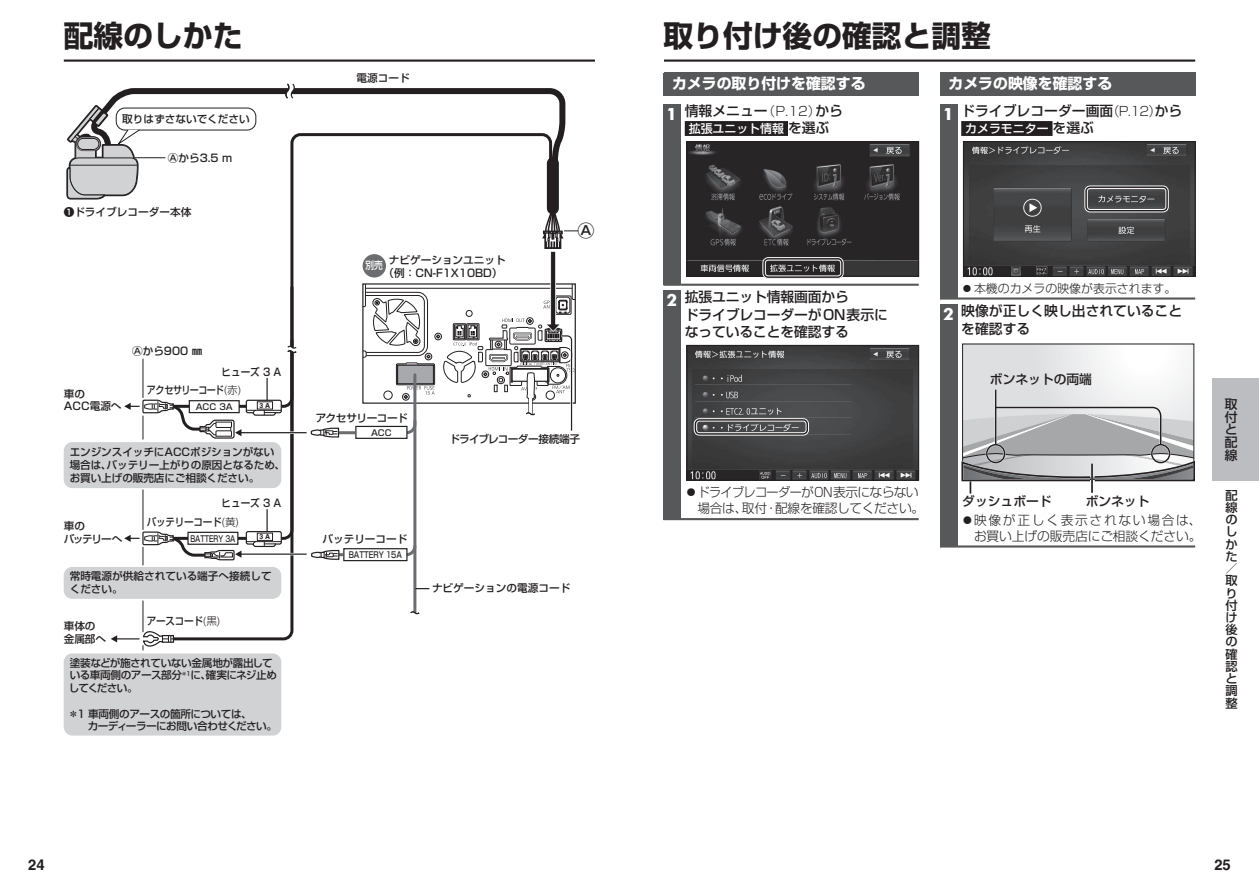
<style>
.page{position:relative;width:1259px;height:893px;background:#fff}
.page>*{position:absolute;margin:0;border:0;box-sizing:border-box;transform-origin:0 0}
.t1{font:700 29.7px "Shin Go Pro";color:#231f20}
.t2{font:500 16.95px "Shin Go Pro";color:#231f20}
.t3{font:700 14.85px "Shin Go Pro";color:#fff}
.t4{font:700 14.85px "Helvetica";color:#231f20}
.t5{font:500 13.8px/17.5px "Shin Go Pro";color:#231f20}
.t6{font:300 12.75px/15.9px "Shin Go Pro";letter-spacing:-.05em;color:#231f20}
.t7{font:300 12.75px/15.9px "Shin Go Pro";letter-spacing:-.01em;color:#231f20;text-align:right}
.t8{font:500 12.75px/12.8px "Shin Go Pro";color:#231f20;text-align:justify}
.t9{font:500 12.15px/12.1px "Shin Go Pro";color:#231f20}
.t10{font:500 11.85px "Shin Go Pro";color:#fff}
.t11{font:300 11.85px "Shin Go Pro";color:#231f20}
.t12{font:500 10.65px/12.8px "Shin Go Pro";letter-spacing:-.01em;color:#231f20}
.t13{font:500 10.65px/12.8px "Shin Go Pro";letter-spacing:-.045em;color:#231f20}
.t14{font:500 10.65px "Shin Go Pro";letter-spacing:-.01em;color:#231f20;scale:.9 1}
.t15{font:500 10.65px "Shin Go Pro";letter-spacing:-.06em;color:#231f20}
.t16{font:500 10.65px "Shin Go Pro";letter-spacing:-.065em;color:#231f20;scale:.85 1}
.t17{font:500 10.65px/12.8px "Shin Go Pro";letter-spacing:-.105em;color:#231f20}
.t18{font:500 10.2px "Shin Go Pro";color:#fff;scale:.85 1}
.t19{font:500 8.55px "Shin Go Pro";color:#231f20;scale:.8 1}
.t20{font:500 8.55px "Shin Go Pro";color:#231f20;scale:.75 1}
.t21{font:500 8.55px "Shin Go Pro";color:#231f20}
.t22{font:700 6.9px "Helvetica";color:#231f20}
.s1{font-weight:700}
.s2{font-weight:300}
.s3{font-family:"Futura";font-weight:700;font-size:15.9px;color:#fff}
.s4{font-weight:300;font-size:12.75px}
.s5{font-size:13.8px;color:#231f20}
</style>
<div class="page">
<hr style="left:64px;top:60px;width:1131px;height:2px;background:#231f20">
<div style="left:1212px;top:378px;width:47px;height:102px;background:#bcbdc0"></div>
<div style="left:663px;top:72px;width:255px;height:23px;background:#57585a"></div>
<div style="left:663px;top:104px;width:17px;height:181px;background:#57585a"></div>
<svg style="left:663px;top:285px;width:17px;height:1px"></svg>
<hr style="left:680px;top:284px;width:238px;height:2px;background:#57585a">
<div style="left:685px;top:121px;width:103px;height:15px;background:#231f20"></div>
<img style="left:689px;top:144px;width:227px;height:130px">
<div style="left:687px;top:142px;width:231px;height:134px;border:1px solid #231f20"></div>
<div style="left:762px;top:257px;width:81px;height:22px;border:3px solid #231f20;border-radius:4px"></div>
<div style="left:762px;top:257px;width:81px;height:22px;border:1px solid #fff;border-radius:5px"></div>
<div style="left:765px;top:260px;width:76px;height:16px;border:1px solid #fff;border-radius:3px"></div>
<div style="left:663px;top:290px;width:17px;height:229px;background:#57585a"></div>
<svg style="left:663px;top:519px;width:17px;height:1px"></svg>
<hr style="left:680px;top:518px;width:238px;height:2px;background:#57585a">
<img style="left:689px;top:347px;width:227px;height:131px">
<div style="left:687px;top:345px;width:231px;height:135px;border:1px solid #231f20"></div>
<div style="left:694px;top:418px;width:115px;height:17px;border:3px solid #231f20;border-radius:4px"></div>
<div style="left:694px;top:418px;width:115px;height:17px;border:1px solid #fff;border-radius:5px"></div>
<div style="left:696px;top:421px;width:110px;height:12px;border:1px solid #fff;border-radius:3px"></div>
<div style="left:940px;top:72px;width:255px;height:23px;background:#57585a"></div>
<div style="left:940px;top:104px;width:17px;height:195px;background:#57585a"></div>
<hr style="left:940px;top:297px;width:17px;height:3px;background:#57585a">
<hr style="left:957px;top:297px;width:238px;height:3px;background:#57585a">
<div style="left:961px;top:121px;width:91px;height:15px;background:#231f20"></div>
<img style="left:965px;top:144px;width:228px;height:130px">
<div style="left:963px;top:142px;width:232px;height:134px;border:1px solid #231f20"></div>
<div style="left:1084px;top:186px;width:84px;height:26px;border:1px solid #fff;border-radius:5px"></div>
<div style="left:1087px;top:188px;width:79px;height:22px;border:1px solid #fff;border-radius:3px"></div>
<div style="left:940px;top:304px;width:17px;height:242px;background:#57585a"></div>
<hr style="left:940px;top:545px;width:17px;height:3px;background:#57585a">
<hr style="left:957px;top:545px;width:238px;height:3px;background:#57585a">
<svg style="left:961px;top:344px;width:234px;height:150px"></svg>
<div style="left:547px;top:163px;width:12px;height:45px;background:#231f20"></div>
<svg style="left:105px;top:88px;width:461px;height:104px"></svg>
<hr style="left:413px;top:375px;width:3px;height:242px;background:#6c6d70">
<svg style="left:415px;top:588px;width:14px;height:1px"></svg>
<svg style="left:311px;top:543px;width:106px;height:17px"></svg>
<div style="left:344px;top:549px;width:63px;height:12px;background:#fff"></div>
<div style="left:343px;top:548px;width:64px;height:13px;border:1px solid #231f20"></div>
<hr style="left:103px;top:157px;width:62px;height:1px;background:#231f20">
<svg style="left:155px;top:132px;width:398px;height:409px"></svg>
<hr style="left:238px;top:431px;width:68px;height:3px;background:#fff">
<hr style="left:238px;top:432px;width:68px;height:1px;background:#231f20">
<hr style="left:238px;top:553px;width:68px;height:2px;background:#231f20">
<svg style="left:310px;top:195px;width:268px;height:243px"></svg>
<div style="left:64px;top:653px;width:217px;height:83px;background:#d1d2d4;border-radius:9px"></div>
<div style="left:64px;top:567px;width:217px;height:32px;background:#d1d2d4;border-radius:9px"></div>
<div style="left:64px;top:442px;width:217px;height:46px;background:#d1d2d4;border-radius:9px"></div>
<svg style="left:410px;top:611px;width:10px;height:6px"></svg>
<svg style="left:284px;top:83px;width:11px;height:17px"></svg>
<div style="left:116px;top:108px;width:140px;height:22px;background:#fff;border-radius:9px"></div>
<div style="left:116px;top:108px;width:140px;height:22px;border:1px solid #231f20;border-radius:9px"></div>
<svg style="left:66px;top:105px;width:74px;height:95px"></svg>
<svg style="left:111px;top:284px;width:187px;height:366px"></svg>
<div style="left:595px;top:51px;width:68px;height:21px;background:#fff"></div>
<h1 class="t1" style="left:64px;top:13px;width:180px">配線のしかた</h1>
<p class="t12" style="left:122px;top:111px;width:129px">取りはずさないでください</p>
<p class="t12" style="left:168px;top:150px;width:66px">Ⓐから3.5 m</p>
<p class="t12" style="left:64px;top:204px;width:129px"><span class="s1">❶</span>ドライブレコーダー本体</p>
<p class="t12" style="left:64px;top:386px;width:59px">車の<br>ACC電源へ</p>
<p class="t12" style="left:132px;top:343px;width:72px">Ⓐから900 ㎜</p>
<p class="t14" style="left:221px;top:363px;width:68px">ヒューズ 3 A</p>
<p class="t16" style="left:147px;top:381px;width:113px">アクセサリーコード<span class="s2">(赤)</span></p>
<p class="t21" style="left:196px;top:400px;width:39px">ACC 3A</p>
<p class="t22" style="left:259px;top:401px;width:12px">3 A</p>
<p class="t12" style="left:70px;top:444px;width:217px">エンジンスイッチにACCポジションがない場合は、バッテリー上がりの原因となるため、お買い上げの販売店にご相談ください。</p>
<p class="t17" style="left:64px;top:518px;width:60px">車の<br>バッテリーへ</p>
<p class="t14" style="left:221px;top:494px;width:68px">ヒューズ 3 A</p>
<p class="t14" style="left:147px;top:513px;width:104px">バッテリーコード<span class="s2">(黄)</span></p>
<p class="t20" style="left:190px;top:532px;width:61px">BATTERY 3A</p>
<p class="t22" style="left:259px;top:533px;width:12px">3 A</p>
<p class="t12" style="left:70px;top:568px;width:203px">常時電源が供給されている端子へ接続してください。</p>
<p class="t12" style="left:64px;top:619px;width:44px">車体の金属部へ</p>
<p class="t14" style="left:147px;top:612px;width:83px">アースコード<span class="s2">(黒)</span></p>
<p class="t13" style="left:69px;top:655px;width:210px">塗装などが施されていない金属地が露出している車両側のアース部分<sup>＊1</sup>に、確実にネジ止めしてください。</p>
<p class="t13" style="left:88px;top:706px;width:191px;text-indent:-19px">＊1 車両側のアースの箇所については、<br>カーディーラーにお問い合わせください。</p>
<p class="t12" style="left:356px;top:71px;width:55px">電源コード</p>
<p class="t12" style="left:383px;top:251px;width:124px;line-height:13.8px;text-align:center">ナビゲーションユニット（例：CN-F1X10BD）</p>
<p class="t18" style="left:366px;top:257px;width:22px">別売</p>
<p class="t13" style="left:316px;top:411px;width:93px">アクセサリーコード</p>
<h2 class="t2" style="left:577px;top:217px;width:19px">Ⓐ</h2>
<p class="t21" style="left:371px;top:426px;width:22px">ACC</p>
<p class="t15" style="left:449px;top:430px;width:132px">ドライブレコーダー接続端子</p>
<p class="t12" style="left:322px;top:531px;width:87px">バッテリーコード</p>
<p class="t19" style="left:349px;top:548px;width:68px">BATTERY 15A</p>
<p class="t12" style="left:432px;top:580px;width:140px">ナビゲーションの電源コード</p>
<h1 class="t1" style="left:663px;top:13px;width:329px">取り付け後の確認と調整</h1>
<h3 class="t3" style="left:672px;top:72px;width:195px">カメラの取り付けを確認する</h3>
<p class="t5" style="left:666px;top:100px;width:178px"><span class="s3">1</span> 情報メニュー<span class="s4">（P.12）</span>から</p>
<p class="t10" style="left:689px;top:119px;width:142px">拡張ユニット情報<span class="s5">を選ぶ</span></p>
<h3 class="t3" style="left:948px;top:72px;width:165px">カメラの映像を確認する</h3>
<p class="t5" style="left:943px;top:100px;width:241px"><span class="s3">1</span> ドライブレコーダー画面<span class="s4">（P.12）</span>から</p>
<p class="t10" style="left:965px;top:119px;width:130px">カメラモニター<span class="s5">を選ぶ</span></p>
<p class="t5" style="left:685px;top:287px;width:204px;text-indent:-18px"><span class="s3">2</span> 拡張ユニット情報画面から<br>ドライブレコーダーがON表示になっていることを確認する</p>
<p class="t11" style="left:961px;top:279px;width:217px">⿟本機のカメラの映像が表示されます。</p>
<p class="t5" style="left:961px;top:300px;width:223px;text-indent:-18px"><span class="s3">2</span> 映像が正しく映し出されていることを確認する</p>
<p class="t8" style="left:990px;top:371px;width:104px">ボンネットの両端</p>
<p class="t6" style="left:697px;top:483px;width:228px;text-indent:-13px">⿟ドライブレコーダーがON表示にならない場合は、取付・配線を確認してください。</p>
<p class="t8" style="left:962px;top:493px;width:91px">ダッシュボード</p>
<p class="t8" style="left:1085px;top:493px;width:65px">ボンネット</p>
<p class="t7" style="left:961px;top:510px;width:242px">⿟映像が正しく表示されない場合は、お買い上げの販売店にご相談ください。</p>
<p class="t8" style="left:1225px;top:396px;width:14px">取付と配線</p>
<p class="t9" style="left:1225px;top:488px;width:14px">配線のしかた／取り付け後の確認と調整</p>
<h3 class="t4" style="left:28px;top:855px;width:18px">24</h3>
<h3 class="t4" style="left:1214px;top:855px;width:18px">25</h3>
</div>
